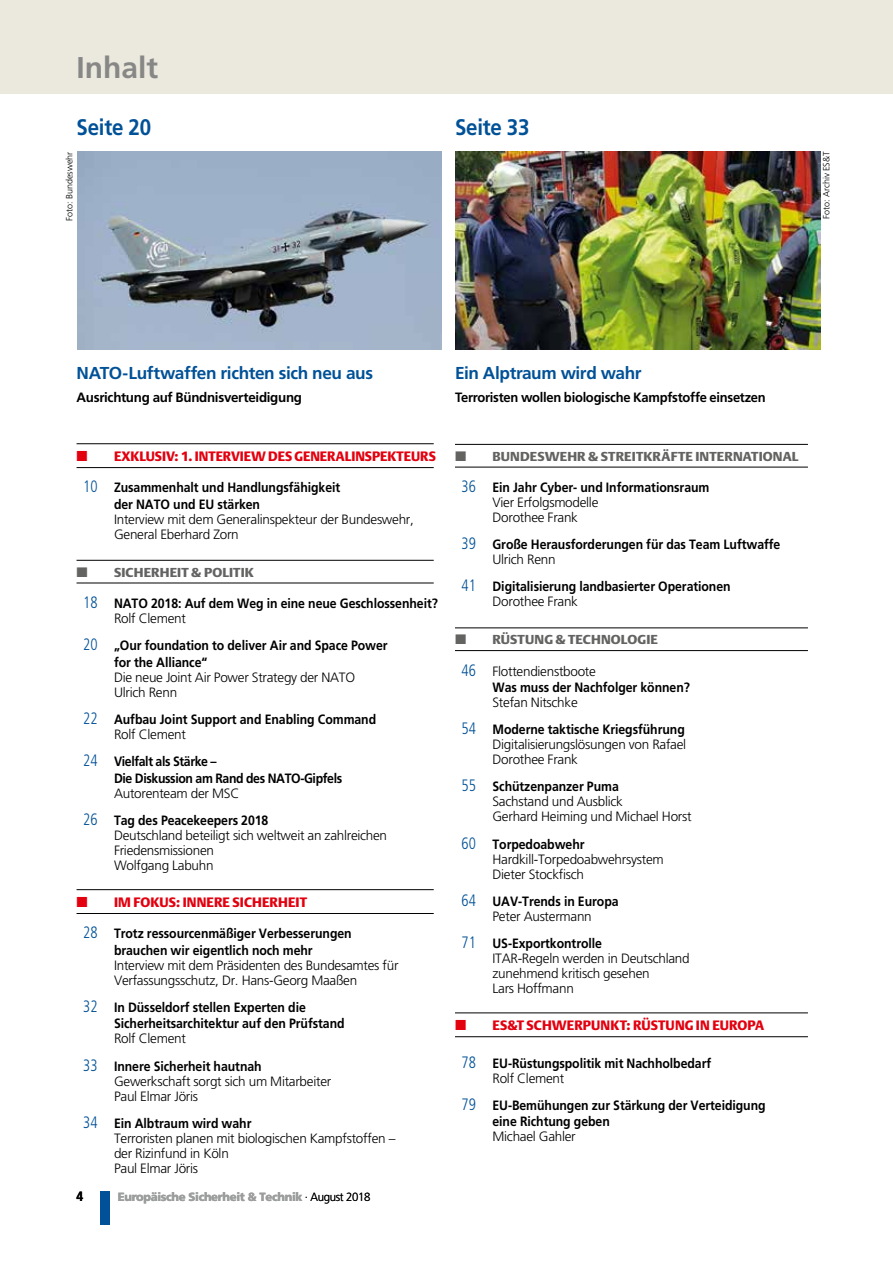
<style>
.page{position:relative;width:893px;height:1263px;background:#fff}
.page>*{position:absolute;margin:0;border:0;box-sizing:border-box;transform-origin:0 0}
.t1{font:700 30px "Frutiger LT Pro";color:#878786}
.t2{font:700 22.5px "Frutiger LT Pro";letter-spacing:-.01em;color:#005197;scale:.91 1}
.t3{font:700 17.25px "Frutiger LT Pro";letter-spacing:-.02em;color:#005197}
.t4{font:700 13.5px/15px "Frutiger LT Pro";letter-spacing:-.005em;color:#000;scale:.91 1}
.t5{font:300 13.5px/15px "Frutiger LT Pro";letter-spacing:-.02em;color:#000}
.t6{font:13.5px "DTL Argo ST Black";letter-spacing:.01em;color:#e3000f}
.t7{font:700 13.5px/16.5px "Frutiger LT Pro";letter-spacing:-.03em;color:#000;scale:.91 1}
.t8{font:700 13.5px "Frutiger LT Pro";letter-spacing:-.005em;color:#000;scale:.96 1}
.t9{font:700 13.5px "Frutiger LT Pro";letter-spacing:-.005em;color:#000}
.t10{font:700 13.5px "Frutiger";color:#000;scale:.9 1}
.t11{font:12.9px "DTL Argo T Black";letter-spacing:.01em;color:#636362;scale:1.05 1}
.t12{font:900 11.85px "Frutiger";letter-spacing:-.03em;color:#9c9d9d;scale:.96 1}
.t13{font:300 9px "Frutiger LT Pro";color:#000}
.s1{font-family:"Frutiger LT Pro";font-weight:900}
.s2{font-family:"Frutiger";font-weight:300;font-stretch:condensed;font-size:16.5px;color:#005197}
.s3{font-weight:300}
.s4{font-family:"Frutiger";font-stretch:condensed;font-size:16.5px;color:#005197}
.s5{font-weight:700}
.s6{font-family:"Frutiger LT Pro";font-weight:300;color:#000}
</style>
<div class="page">
<div style="left:0;top:0;width:893px;height:94px;background:#ebe9de"></div>
<hr style="left:77px;top:443px;width:357px;height:1px;background:#000">
<hr style="left:77px;top:467px;width:357px;height:1px;background:#000">
<hr style="left:77px;top:560px;width:357px;height:1px;background:#000">
<hr style="left:77px;top:583px;width:357px;height:1px;background:#000">
<hr style="left:77px;top:889px;width:357px;height:1px;background:#000">
<hr style="left:77px;top:913px;width:357px;height:1px;background:#000">
<hr style="left:455px;top:444px;width:353px;height:1px;background:#000">
<hr style="left:455px;top:467px;width:353px;height:1px;background:#000">
<hr style="left:455px;top:628px;width:353px;height:1px;background:#000">
<hr style="left:455px;top:650px;width:353px;height:1px;background:#000">
<hr style="left:455px;top:1013px;width:353px;height:1px;background:#000">
<hr style="left:455px;top:1036px;width:353px;height:1px;background:#000">
<img style="left:455px;top:152px;width:366px;height:198px">
<img style="left:77px;top:152px;width:365px;height:198px">
<div style="left:101px;top:1191px;width:9px;height:33px;background:#005197"></div>
<p class="t1" style="left:77px;top:50px;width:83px">Inhalt</p>
<p class="t2" style="left:77px;top:114px;width:83px">Seite 20</p>
<p class="t13" style="left:64px;top:221px;width:71px;rotate:-90deg">Foto: Bundeswehr</p>
<p class="t2" style="left:455px;top:114px;width:83px">Seite 33</p>
<p class="t13" style="left:821px;top:219px;width:69px;rotate:-90deg">Foto: Archiv ES&amp;T</p>
<p class="t3" style="left:77px;top:363px;width:298px">NATO-Luftwaffen richten sich neu aus</p>
<p class="t9" style="left:77px;top:389px;width:227px">Ausrichtung auf Bündnisverteidigung</p>
<p class="t3" style="left:455px;top:363px;width:188px">Ein Alptraum wird wahr</p>
<p class="t8" style="left:455px;top:389px;width:325px">Terroristen wollen biologische Kampfstoffe einsetzen</p>
<p class="t6" style="left:114px;top:448px;width:323px">EXKLUSIV: <span class="s1">1</span>. INTERVIEW DES GENERALINSPEKTEURS</p>
<p class="t4" style="left:114px;top:479px;width:250px;line-height:16.5px;text-indent:-31px"><span class="s2">10</span> Zusammenhalt und Handlungsfähigkeit der NATO und EU stärken</p>
<p class="t5" style="left:114px;top:512px;width:301px">Interview mit dem Generalinspekteur der Bundeswehr,<br>General Eberhard Zorn</p>
<p class="t11" style="left:114px;top:564px;width:135px">SICHERHEIT &amp; POLITIK</p>
<p class="t4" style="left:114px;top:596px;width:357px;text-indent:-31px"><span class="s2">18</span> NATO 2018: Auf dem Weg in eine neue Geschlossenheit?<br><span class="s3">Rolf Clement</span></p>
<p class="t4" style="left:114px;top:637px;width:302px;line-height:16.5px;text-indent:-31px"><span class="s2">20</span> „Our foundation to deliver Air and Space Power for the Alliance“</p>
<p class="t5" style="left:114px;top:670px;width:243px">Die neue Joint Air Power Strategy der NATO<br>Ulrich Renn</p>
<p class="t4" style="left:114px;top:712px;width:290px;text-indent:-31px"><span class="s2">22</span> Aufbau Joint Support and Enabling Command<br><span class="s3">Rolf Clement</span></p>
<p class="t7" style="left:114px;top:753px;width:252px;text-indent:-31px"><span class="s2">24</span> Vielfalt als Stärke –<br>Die Diskussion am Rand des NATO-Gipfels</p>
<p class="t4" style="left:83px;top:779px;width:205px;line-height:27.2px;text-align:center"><span class="s3">Autorenteam der MSC<br></span><span class="s2">26</span> Tag des Peacekeepers 2018</p>
<p class="t5" style="left:114px;top:827px;width:275px">Deutschland beteiligt sich weltweit an zahlreichen<br>Friedensmissionen<br>Wolfgang Labuhn</p>
<p class="t6" style="left:114px;top:894px;width:194px">IM FOKUS: INNERE SICHERHEIT</p>
<p class="t4" style="left:83px;top:925px;width:297px;line-height:16.5px;text-align:center"><span class="s2">28</span> Trotz ressourcenmäßiger Verbesserungen brauchen wir eigentlich noch mehr</p>
<p class="t5" style="left:114px;top:958px;width:286px">Interview mit dem Präsidenten des Bundesamtes für<br>Verfassungsschutz, Dr. Hans-Georg Maaßen</p>
<p class="t4" style="left:114px;top:999px;width:255px;line-height:16.5px;text-indent:-31px"><span class="s2">32</span> In Düsseldorf stellen Experten die<br>Sicherheitsarchitektur auf den Prüfstand</p>
<p class="t4" style="left:83px;top:1025px;width:198px;line-height:27.2px;text-indent:31px"><span class="s3">Rolf Clement<br></span><span class="s2">33</span> Innere Sicherheit hautnah</p>
<p class="t5" style="left:114px;top:1073px;width:219px">Gewerkschaft sorgt sich um Mitarbeiter<br>Paul Elmar Jöris</p>
<p class="t5" style="left:114px;top:1115px;width:283px;text-indent:-31px"><span class="s4">34</span> <span class="s5">Ein Albtraum wird wahr<br></span>Terroristen planen mit biologischen Kampfstoffen – der Rizinfund in Köln<br>Paul Elmar Jöris</p>
<p class="t10" style="left:77px;top:1189px;width:9px">4</p>
<p class="t12" style="left:118px;top:1189px;width:265px">Europäische Sicherheit &amp; Technik <span class="s6">· August 2018</span></p>
<p class="t11" style="left:492px;top:448px;width:293px">BUNDESWEHR &amp; STREITKRÄFTE INTERNATIONAL</p>
<p class="t4" style="left:492px;top:480px;width:240px;text-indent:-31px"><span class="s2">36</span> Ein Jahr Cyber- und Informationsraum<br><span class="s3">Vier Erfolgsmodelle<br>Dorothee Frank</span></p>
<p class="t4" style="left:492px;top:537px;width:318px;text-indent:-31px"><span class="s2">39</span> Große Herausforderungen für das Team Luftwaffe<br><span class="s3">Ulrich Renn</span></p>
<p class="t4" style="left:492px;top:579px;width:263px;text-indent:-31px"><span class="s2">41</span> Digitalisierung landbasierter Operationen<br><span class="s3">Dorothee Frank</span></p>
<p class="t11" style="left:492px;top:632px;width:159px">RÜSTUNG &amp; TECHNOLOGIE</p>
<p class="t4" style="left:492px;top:663px;width:218px;line-height:16.5px;text-indent:-31px"><span class="s2">46</span> <span class="s3">Flottendienstboote<br></span>Was muss der Nachfolger können?</p>
<p class="t4" style="left:462px;top:689px;width:247px;line-height:27.2px;text-indent:31px"><span class="s3">Stefan Nitschke<br></span><span class="s2">54</span> Moderne taktische Kriegsführung</p>
<p class="t5" style="left:492px;top:737px;width:195px">Digitalisierungslösungen von Rafael<br>Dorothee Frank</p>
<p class="t5" style="left:492px;top:779px;width:201px;text-indent:-31px"><span class="s4">55</span> <span class="s5">Schützenpanzer Puma<br></span>Sachstand und Ausblick<br>Gerhard Heiming und Michael Horst</p>
<p class="t5" style="left:492px;top:836px;width:173px;text-indent:-31px"><span class="s4">60</span> <span class="s5">Torpedoabwehr<br></span>Hardkill-Torpedoabwehrsystem<br>Dieter Stockfisch</p>
<p class="t4" style="left:462px;top:893px;width:174px;text-align:center"><span class="s2">64</span> UAV-Trends in Europa<br><span class="s3">Peter Austermann</span></p>
<p class="t5" style="left:492px;top:936px;width:199px;text-indent:-31px"><span class="s4">71</span> <span class="s5">US-Exportkontrolle<br></span>ITAR-Regeln werden in Deutschland zunehmend kritisch gesehen<br>Lars Hoffmann</p>
<p class="t6" style="left:492px;top:1017px;width:273px">ES&amp;T SCHWERPUNKT: RÜSTUNG IN EUROPA</p>
<p class="t4" style="left:492px;top:1055px;width:242px;text-indent:-31px"><span class="s2">78</span> EU-Rüstungspolitik mit Nachholbedarf<br><span class="s3">Rolf Clement</span></p>
<p class="t4" style="left:492px;top:1097px;width:302px;line-height:16.5px;text-indent:-31px"><span class="s2">79</span> EU-Bemühungen zur Stärkung der Verteidigung eine Richtung geben</p>
<p class="t5" style="left:492px;top:1129px;width:85px">Michael Gahler</p>
</div>
